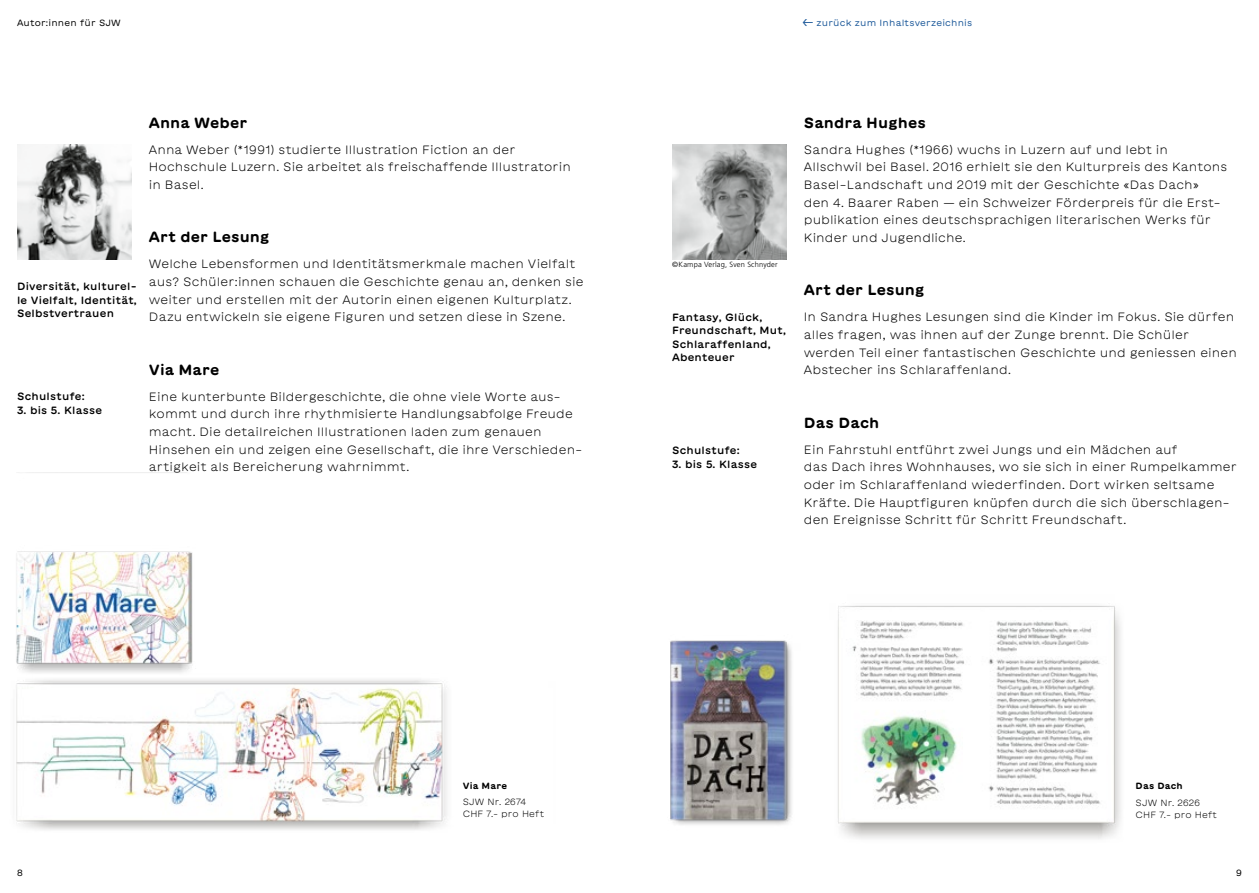
<style>
.page{position:relative;width:1259px;height:893px;background:#fff}
.page>*{position:absolute;margin:0;border:0;box-sizing:border-box;transform-origin:0 0}
.t1{font:700 14.7px "GT Maru";letter-spacing:.005em;color:#000}
.t2{font:300 12px/17.7px "GT Maru";letter-spacing:.01em;color:#000}
.t3{font:500 10.5px/13.5px "GT Maru";letter-spacing:.02em;color:#000}
.t4{font:300 9px/12px "GT Maru";letter-spacing:.02em;color:#000}
.t5{font:9px "GT Maru";letter-spacing:.02em;color:#1b5899}
.t6{font:9px "GT Maru";letter-spacing:.02em;color:#000}
.t7{font:700 9px "GT Maru";letter-spacing:.02em;color:#000}
.t8{font:300 7.5px "Frutiger LT Pro";letter-spacing:.02em;color:#000}
.s1{font-family:"Gelion";font-size:13.5px}
</style>
<div class="page">
<img style="left:17px;top:145px;width:115px;height:114px">
<img style="left:16px;top:472px;width:177px;height:183px">
<img style="left:16px;top:655px;width:431px;height:175px">
<img style="left:670px;top:640px;width:122px;height:185px">
<img style="left:838px;top:605px;width:283px;height:234px">
<img style="left:672px;top:145px;width:115px;height:114px">
<p class="t6" style="left:17px;top:18px;width:105px">Autor:innen für SJW</p>
<p class="t1" style="left:149px;top:114px;width:100px">Anna Weber</p>
<p class="t2" style="left:149px;top:140px;width:423px">Anna Weber (*1991) studierte Illustration Fiction an der<br>Hochschule Luzern. Sie arbeitet als freischaffende Illustratorin in Basel.</p>
<p class="t3" style="left:17px;top:280px;width:121px;text-align:justify">Diversität, kulturel&shy;le Vielfalt, Identität, Selbstvertrauen</p>
<p class="t1" style="left:149px;top:228px;width:122px">Art der Lesung</p>
<p class="t2" style="left:149px;top:255px;width:436px">Welche Lebensformen und Identitätsmerkmale machen Vielfalt aus? Schüler:innen schauen die Geschichte genau an, denken sie weiter und erstellen mit der Autorin einen eigenen Kulturplatz.<br>Dazu entwickeln sie eigene Figuren und setzen diese in Szene.</p>
<p class="t3" style="left:17px;top:390px;width:69px">Schulstufe:</p>
<p class="t3" style="left:17px;top:403px;width:87px">3. bis 5. Klasse</p>
<p class="t1" style="left:149px;top:361px;width:72px">Via Mare</p>
<p class="t2" style="left:149px;top:387px;width:435px">Eine kunterbunte Bildergeschichte, die ohne viele Worte aus&shy;kommt und durch ihre rhythmisierte Handlungsabfolge Freude macht. Die detailreichen Illustrationen laden zum genauen Hinsehen ein und zeigen eine Gesellschaft, die ihre Verschieden&shy;artigkeit als Bereicherung wahrnimmt.</p>
<p class="t5" style="left:801px;top:18px;width:172px"><span class="s1">←</span> zurück zum Inhaltsverzeichnis</p>
<p class="t8" style="left:672px;top:260px;width:107px">©Kampa Verlag, Sven Schnyder</p>
<p class="t3" style="left:672px;top:310px;width:115px">Fantasy, Glück,<br>Freundschaft, Mut,<br>Schlaraffenland,<br>Abenteuer</p>
<p class="t3" style="left:672px;top:443px;width:69px">Schulstufe:</p>
<p class="t3" style="left:672px;top:457px;width:87px">3. bis 5. Klasse</p>
<p class="t1" style="left:804px;top:114px;width:124px">Sandra Hughes</p>
<p class="t2" style="left:804px;top:140px;width:425px">Sandra Hughes ( *1966 ) wuchs in Luzern auf und lebt in Allschwil bei Basel. 2016 erhielt sie den Kulturpreis des Kantons Basel-Landschaft und 2019 mit der Geschichte « Das Dach »<br>den 4. Baarer Raben — ein Schweizer Förderpreis für die Erst&shy;publikation eines deutschsprachigen literarischen Werks für Kinder und Jugendliche.</p>
<p class="t1" style="left:804px;top:281px;width:122px">Art der Lesung</p>
<p class="t2" style="left:804px;top:308px;width:434px">In Sandra Hughes Lesungen sind die Kinder im Fokus. Sie dürfen alles fragen, was ihnen auf der Zunge brennt. Die Schüler werden Teil einer fantastischen Geschichte und geniessen einen Abstecher ins Schlaraffenland.</p>
<p class="t1" style="left:804px;top:413px;width:77px">Das Dach</p>
<p class="t2" style="left:804px;top:440px;width:434px">Ein Fahrstuhl entführt zwei Jungs und ein Mädchen auf<br>das Dach ihres Wohnhauses, wo sie sich in einer Rumpelkammer oder im Schlaraffenland wiederfinden. Dort wirken seltsame Kräfte. Die Hauptfiguren knüpfen durch die sich überschlagen&shy;den Ereignisse Schritt für Schritt Freundschaft.</p>
<p class="t7" style="left:463px;top:780px;width:46px">Via Mare</p>
<p class="t4" style="left:463px;top:796px;width:83px">SJW Nr. 2674<br>CHF 7.– pro Heft</p>
<p class="t7" style="left:1135px;top:781px;width:49px">Das Dach</p>
<p class="t4" style="left:1135px;top:796px;width:83px">SJW Nr. 2626<br>CHF 7.– pro Heft</p>
<p class="t6" style="left:17px;top:868px;width:7px">8</p>
<p class="t6" style="left:1236px;top:868px;width:7px">9</p>
</div>
